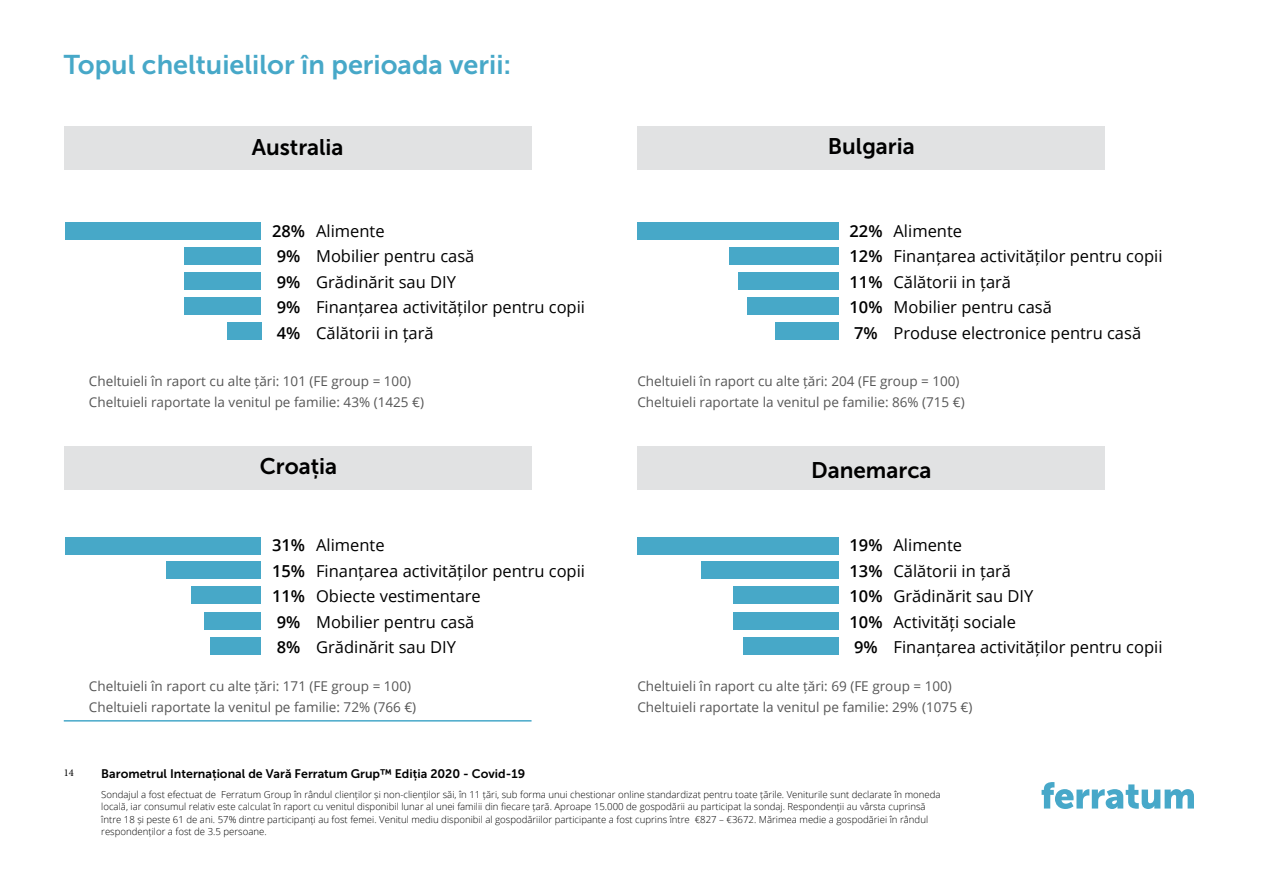
<style>
.page{position:relative;width:1263px;height:893px;background:#fff}
.page>*{position:absolute;margin:0;border:0;box-sizing:border-box;transform-origin:0 0}
.t1{font:27px "Museo Sans 700";color:#47a8c8}
.t2{font:22.5px "Museo Sans 700";color:#000}
.t3{font:16.5px/25.5px "Open Sans";color:#000}
.t4{font:600 16.5px/25.5px "Open Sans";color:#000}
.t5{font:13.5px/21px "Open Sans";color:#565656}
.t6{font:12.3px "Museo Sans 700";color:#000}
.t7{font:10.5px "Minion Pro";color:#000}
.t8{font:300 9.6px/12.3px "Open Sans";color:#000}
</style>
<div class="page">
<hr style="left:64px;top:720px;width:467px;height:2px;background:#47a8c9">
<svg style="left:1041px;top:782px;width:153px;height:27px"></svg>
<div style="left:64px;top:127px;width:467px;height:43px;background:#e1e2e3"></div>
<div style="left:64px;top:446px;width:467px;height:44px;background:#e1e2e3"></div>
<div style="left:637px;top:446px;width:468px;height:44px;background:#e1e2e3"></div>
<div style="left:637px;top:127px;width:468px;height:43px;background:#e1e2e3"></div>
<div style="left:65px;top:222px;width:196px;height:18px;background:#47a8c8"></div>
<div style="left:65px;top:537px;width:196px;height:17px;background:#47a8c8"></div>
<div style="left:637px;top:222px;width:201px;height:18px;background:#47a8c8"></div>
<div style="left:637px;top:537px;width:201px;height:17px;background:#47a8c8"></div>
<div style="left:185px;top:247px;width:76px;height:17px;background:#47a8c8"></div>
<div style="left:166px;top:561px;width:95px;height:18px;background:#47a8c8"></div>
<div style="left:729px;top:247px;width:109px;height:17px;background:#47a8c8"></div>
<div style="left:701px;top:561px;width:137px;height:18px;background:#47a8c8"></div>
<div style="left:185px;top:272px;width:76px;height:18px;background:#47a8c8"></div>
<div style="left:192px;top:586px;width:69px;height:18px;background:#47a8c8"></div>
<div style="left:738px;top:272px;width:100px;height:18px;background:#47a8c8"></div>
<div style="left:733px;top:586px;width:105px;height:18px;background:#47a8c8"></div>
<div style="left:185px;top:297px;width:76px;height:18px;background:#47a8c8"></div>
<div style="left:204px;top:612px;width:57px;height:17px;background:#47a8c8"></div>
<div style="left:747px;top:297px;width:91px;height:18px;background:#47a8c8"></div>
<div style="left:733px;top:612px;width:105px;height:17px;background:#47a8c8"></div>
<div style="left:227px;top:322px;width:34px;height:18px;background:#47a8c8"></div>
<div style="left:211px;top:637px;width:50px;height:18px;background:#47a8c8"></div>
<div style="left:774px;top:322px;width:64px;height:18px;background:#47a8c8"></div>
<div style="left:743px;top:637px;width:95px;height:18px;background:#47a8c8"></div>
<h1 class="t1" style="left:64px;top:50px;width:449px">Topul cheltuielilor în perioada verii:</h1>
<h2 class="t2" style="left:252px;top:135px;width:93px">Australia</h2>
<h2 class="t2" style="left:828px;top:134px;width:89px">Bulgaria</h2>
<h3 class="t4" style="left:272px;top:218px;width:35px">28%<br>9%<br>9%<br>9%<br>4%</h3>
<h3 class="t3" style="left:316px;top:218px;width:270px">Alimente<br>Mobilier pentru casă<br>Grădinărit sau DIY<br>Finanțarea activităților pentru copii<br>Călătorii in țară</h3>
<h3 class="t4" style="left:849px;top:218px;width:35px;text-align:justify">22% 12% 11% 10% 7%</h3>
<h3 class="t3" style="left:893px;top:218px;width:270px">Alimente<br>Finanțarea activităților pentru copii<br>Călătorii in țară<br>Mobilier pentru casă<br>Produse electronice pentru casă</h3>
<h3 class="t5" style="left:89px;top:370px;width:337px">Cheltuieli în raport cu alte țări: 101 (FE group = 100)<br>Cheltuieli raportate la venitul pe familie: 43% (1425 €)</h3>
<h3 class="t5" style="left:637px;top:370px;width:329px">Cheltuieli în raport cu alte țări: 204 (FE group = 100)<br>Cheltuieli raportate la venitul pe familie: 86% (715 €)</h3>
<h2 class="t2" style="left:260px;top:454px;width:79px">Croația</h2>
<h2 class="t2" style="left:811px;top:457px;width:122px">Danemarca</h2>
<h3 class="t4" style="left:272px;top:532px;width:35px">31%<br>15%<br>11%<br>9%<br>8%</h3>
<h3 class="t3" style="left:316px;top:532px;width:270px">Alimente<br>Finanțarea activităților pentru copii<br>Obiecte vestimentare<br>Mobilier pentru casă<br>Grădinărit sau DIY</h3>
<h3 class="t4" style="left:849px;top:532px;width:35px;text-align:justify">19% 13% 10% 10% 9%</h3>
<h3 class="t3" style="left:893px;top:532px;width:270px">Alimente<br>Călătorii in țară<br>Grădinărit sau DIY<br>Activități sociale<br>Finanțarea activităților pentru copii</h3>
<h3 class="t5" style="left:89px;top:675px;width:329px">Cheltuieli în raport cu alte țări: 171 (FE group = 100)<br>Cheltuieli raportate la venitul pe familie: 72% (766 €)</h3>
<h3 class="t5" style="left:637px;top:675px;width:337px">Cheltuieli în raport cu alte țări: 69 (FE group = 100)<br>Cheltuieli raportate la venitul pe familie: 29% (1075 €)</h3>
<p class="t7" style="left:64px;top:766px;width:12px">14</p>
<p class="t6" style="left:101px;top:767px;width:425px">Barometrul Internațional de Vară Ferratum Grup™ Ediția 2020 - Covid-19</p>
<p class="t8" style="left:101px;top:788px;width:841px">Sondajul a fost efectuat de Ferratum Group în rândul clienților și non-clienților săi, în 11 țări, sub forma unui chestionar online standardizat pentru toate țările. Veniturile sunt declarate în moneda locală, iar consumul relativ este calculat în raport cu venitul disponibil lunar al unei familii din fiecare țară. Aproape 15.000 de gospodării au participat la sondaj. Respondenții au vârsta cuprinsă între 18 și peste 61 de ani. 57% dintre participanți au fost femei. Venitul mediu disponibil al gospodăriilor participante a fost cuprins între €827 – €3672. Mărimea medie a gospodăriei în rândul respondenților a fost de 3.5 persoane.</p>
</div>
